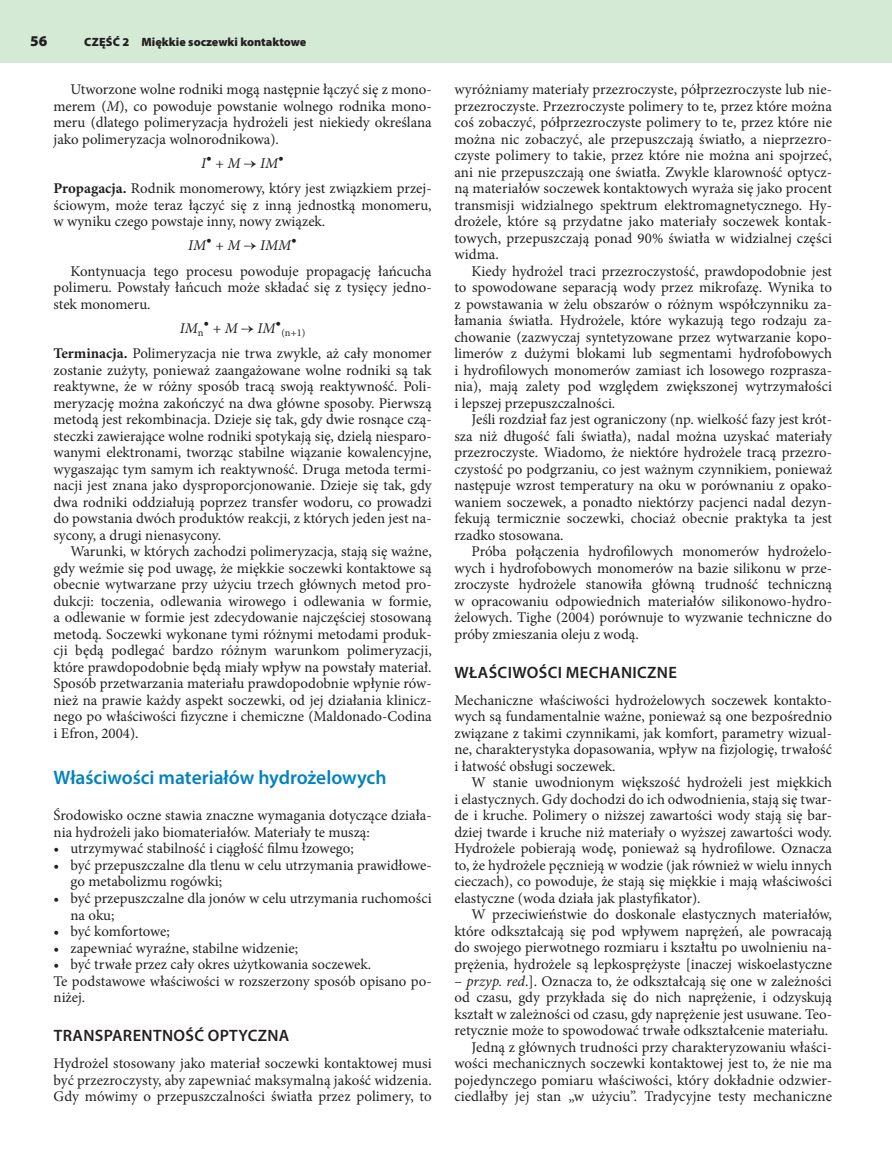
<style>
.page{position:relative;width:892px;height:1173px;background:#fff}
.page>*{position:absolute;margin:0;border:0;box-sizing:border-box;transform-origin:0 0}
._1_hd{font:600 19.5px "Myriad Pro";color:#0083bf}
._2_hd{font:600 16.5px "Myriad Pro";letter-spacing:.02em;color:#231f20}
.t1{font:900 15px "Myriad Pro";color:#231f20}
.bez_wciecia{font:14.85px/16.5px "Minion Pro";color:#231f20;text-align:justify}
.wylicz_kropa{font:14.85px/16.5px "Minion Pro";color:#231f20}
.bez_wciecia-2{font:italic 14.85px "Minion Pro";color:#231f20}
.t2{font:900 12px "Myriad Pro";color:#231f20}
.bez_wciecia-3{font:10.35px "Minion Pro";color:#231f20}
.s1{font-style:italic}
.s2{font-style:normal}
.s3{font-weight:700}
</style>
<div class="page">
<hr style="left:891px;top:0;width:1px;height:63px;background:#d5ead4">
<div style="left:0;top:0;width:891px;height:63px;background:#d5ead4"></div>
<p class="t1" style="left:30px;top:31px;width:19px">56</p>
<p class="t2" style="left:84px;top:34px;width:223px">CZĘŚĆ 2 Miękkie soczewki kontaktowe</p>
<p class="bez_wciecia" style="left:54px;top:81px;width:380px;text-indent:17px">Utworzone wolne rodniki mogą następnie łączyć się z mono&shy;merem (<span class="s1">M</span>), co powoduje powstanie wolnego rodnika mono&shy;meru (dlatego polimeryzacja hydrożeli jest niekiedy określana jako polimeryzacja wolnorodnikowa).</p>
<p class="bez_wciecia-2" style="left:201px;top:153px;width:84px">I<sup>•</sup> <span class="s2">+</span> M <span class="s2">→</span> IM<sup>•</sup></p>
<p class="bez_wciecia" style="left:54px;top:180px;width:380px"><span class="s3">Propagacja.</span> Rodnik monomerowy, który jest związkiem przej&shy;ściowym, może teraz łączyć się z inną jednostką monomeru, w wyniku czego powstaje inny, nowy związek.</p>
<p class="bez_wciecia-2" style="left:188px;top:235px;width:110px">IM<sup>•</sup> <span class="s2">+</span> M <span class="s2">→</span> IMM<sup>•</sup></p>
<p class="bez_wciecia" style="left:54px;top:263px;width:380px;text-indent:17px">Kontynuacja tego procesu powoduje propagację łańcucha polimeru. Powstały łańcuch może składać się z tysięcy jedno&shy;stek monomeru.</p>
<p class="bez_wciecia-2" style="left:180px;top:318px;width:25px">IM<sub>n</sub></p>
<p class="bez_wciecia" style="left:204px;top:317px;width:79px">• + <span class="s1">M</span> → <span class="s1">IM</span>•</p>
<p class="bez_wciecia-3" style="left:281px;top:325px;width:25px">(n+1)</p>
<p class="bez_wciecia" style="left:54px;top:345px;width:380px"><span class="s3">Terminacja.</span> Polimeryzacja nie trwa zwykle, aż cały monomer zostanie zużyty, ponieważ zaangażowane wolne rodniki są tak reaktywne, że w różny sposób tracą swoją reaktywność. Poli&shy;meryzację można zakończyć na dwa główne sposoby. Pierwszą metodą jest rekombinacja. Dzieje się tak, gdy dwie rosnące czą&shy;steczki zawierające wolne rodniki spotykają się, dzielą niesparo&shy;wanymi elektronami, tworząc stabilne wiązanie kowalencyjne, wygaszając tym samym ich reaktywność. Druga metoda termi&shy;nacji jest znana jako dysproporcjonowanie. Dzieje się tak, gdy dwa rodniki oddziałują poprzez transfer wodoru, co prowadzi do powstania dwóch produktów reakcji, z których jeden jest na&shy;sycony, a drugi nienasycony.</p>
<p class="bez_wciecia" style="left:54px;top:543px;width:380px;text-indent:17px">Warunki, w których zachodzi polimeryzacja, stają się ważne, gdy weźmie się pod uwagę, że miękkie soczewki kontaktowe są obecnie wytwarzane przy użyciu trzech głównych metod pro&shy;dukcji: toczenia, odlewania wirowego i odlewania w formie, a odlewanie w formie jest zdecydowanie najczęściej stosowaną metodą. Soczewki wykonane tymi różnymi metodami produk&shy;cji będą podlegać bardzo różnym warunkom polimeryzacji, które prawdopodobnie będą miały wpływ na powstały materiał.<br>Sposób przetwarzania materiału prawdopodobnie wpłynie rów&shy;nież na prawie każdy aspekt soczewki, od jej działania klinicz&shy;nego po właściwości fizyczne i chemiczne (Maldonado-Codina i Efron, 2004).</p>
<p class="_1_hd" style="left:54px;top:765px;width:334px">Właściwości materiałów hydrożelowych</p>
<p class="bez_wciecia" style="left:54px;top:807px;width:379px">Środowisko oczne stawia znaczne wymagania dotyczące działa&shy;nia hydrożeli jako biomateriałów. Materiały te muszą:</p>
<p class="wylicz_kropa" style="left:54px;top:840px;width:302px">• utrzymywać stabilność i ciągłość filmu łzowego;</p>
<p class="wylicz_kropa" style="left:71px;top:857px;width:362px;text-indent:-17px">• być przepuszczalne dla tlenu w celu utrzymania prawidłowe&shy;go metabolizmu rogówki;</p>
<p class="wylicz_kropa" style="left:71px;top:890px;width:362px;text-indent:-17px">• być przepuszczalne dla jonów w celu utrzymania ruchomości na oku;</p>
<p class="wylicz_kropa" style="left:54px;top:923px;width:118px">• być komfortowe;</p>
<p class="wylicz_kropa" style="left:54px;top:939px;width:246px">• zapewniać wyraźne, stabilne widzenie;</p>
<p class="wylicz_kropa" style="left:54px;top:956px;width:319px">• być trwałe przez cały okres użytkowania soczewek.</p>
<p class="bez_wciecia" style="left:54px;top:972px;width:380px">Te podstawowe właściwości w rozszerzony sposób opisano po&shy;niżej.</p>
<p class="_2_hd" style="left:54px;top:1025px;width:237px">TRANSPARENTNOŚĆ OPTYCZNA</p>
<p class="bez_wciecia" style="left:54px;top:1055px;width:380px">Hydrożel stosowany jako materiał soczewki kontaktowej musi być przezroczysty, aby zapewniać maksymalną jakość widzenia.<br>Gdy mówimy o przepuszczalności światła przez polimery, to</p>
<p class="bez_wciecia" style="left:454px;top:81px;width:379px">wyróżniamy materiały przezroczyste, półprzezroczyste lub nie&shy;przezroczyste. Przezroczyste polimery to te, przez które można coś zobaczyć, półprzezroczyste polimery to te, przez które nie można nic zobaczyć, ale przepuszczają światło, a nieprzezro&shy;czyste polimery to takie, przez które nie można ani spojrzeć, ani nie przepuszczają one światła. Zwykle klarowność optycz&shy;ną materiałów soczewek kontaktowych wyraża się jako procent transmisji widzialnego spektrum elektromagnetycznego. Hy&shy;drożele, które są przydatne jako materiały soczewek kontak&shy;towych, przepuszczają ponad 90% światła w widzialnej części widma.</p>
<p class="bez_wciecia" style="left:454px;top:263px;width:379px;text-indent:17px">Kiedy hydrożel traci przezroczystość, prawdopodobnie jest to spowodowane separacją wody przez mikrofazę. Wynika to z powstawania w żelu obszarów o różnym współczynniku za&shy;łamania światła. Hydrożele, które wykazują tego rodzaju za&shy;chowanie (zazwyczaj syntetyzowane przez wytwarzanie kopo&shy;limerów z dużymi blokami lub segmentami hydrofobowych i hydrofilowych monomerów zamiast ich losowego rozprasza&shy;nia), mają zalety pod względem zwiększonej wytrzymałości i lepszej przepuszczalności.</p>
<p class="bez_wciecia" style="left:454px;top:411px;width:379px;text-indent:17px">Jeśli rozdział faz jest ograniczony (np. wielkość fazy jest krót&shy;sza niż długość fali światła), nadal można uzyskać materiały przezroczyste. Wiadomo, że niektóre hydrożele tracą przezro&shy;czystość po podgrzaniu, co jest ważnym czynnikiem, ponieważ następuje wzrost temperatury na oku w porównaniu z opako&shy;waniem soczewek, a ponadto niektórzy pacjenci nadal dezyn&shy;fekują termicznie soczewki, chociaż obecnie praktyka ta jest rzadko stosowana.</p>
<p class="bez_wciecia" style="left:454px;top:543px;width:379px;text-indent:17px">Próba połączenia hydrofilowych monomerów hydrożelo&shy;wych i hydrofobowych monomerów na bazie silikonu w prze&shy;zroczyste hydrożele stanowiła główną trudność techniczną w opracowaniu odpowiednich materiałów silikonowo-hydro&shy;żelowych. Tighe (2004) porównuje to wyzwanie techniczne do próby zmieszania oleju z wodą.</p>
<p class="_2_hd" style="left:454px;top:662px;width:224px">WŁAŚCIWOŚCI MECHANICZNE</p>
<p class="bez_wciecia" style="left:454px;top:692px;width:379px">Mechaniczne właściwości hydrożelowych soczewek kontakto&shy;wych są fundamentalnie ważne, ponieważ są one bezpośrednio związane z takimi czynnikami, jak komfort, parametry wizual&shy;ne, charakterystyka dopasowania, wpływ na fizjologię, trwałość i łatwość obsługi soczewek.</p>
<p class="bez_wciecia" style="left:454px;top:774px;width:379px;text-indent:17px">W stanie uwodnionym większość hydrożeli jest miękkich i elastycznych. Gdy dochodzi do ich odwodnienia, stają się twar&shy;de i kruche. Polimery o niższej zawartości wody stają się bar&shy;dziej twarde i kruche niż materiały o wyższej zawartości wody.<br>Hydrożele pobierają wodę, ponieważ są hydrofilowe. Oznacza to, że hydrożele pęcznieją w wodzie (jak również w wielu innych cieczach), co powoduje, że stają się miękkie i mają właściwości elastyczne (woda działa jak plastyfikator).</p>
<p class="bez_wciecia" style="left:454px;top:906px;width:379px;text-indent:17px">W przeciwieństwie do doskonale elastycznych materiałów, które odkształcają się pod wpływem naprężeń, ale powracają do swojego pierwotnego rozmiaru i kształtu po uwolnieniu na&shy;prężenia, hydrożele są lepkosprężyste [inaczej wiskoelastyczne</p>
<p class="bez_wciecia" style="left:454px;top:972px;width:379px">– <span class="s1">przyp. red</span>.]. Oznacza to, że odkształcają się one w zależności od czasu, gdy przykłada się do nich naprężenie, i odzyskują kształt w zależności od czasu, gdy naprężenie jest usuwane. Teo&shy;retycznie może to spowodować trwałe odkształcenie materiału.</p>
<p class="bez_wciecia" style="left:454px;top:1038px;width:379px;text-indent:17px">Jedną z głównych trudności przy charakteryzowaniu właści&shy;wości mechanicznych soczewki kontaktowej jest to, że nie ma pojedynczego pomiaru właściwości, który dokładnie odzwier&shy;ciedlałby jej stan „w użyciu”. Tradycyjne testy mechaniczne</p>
</div>
